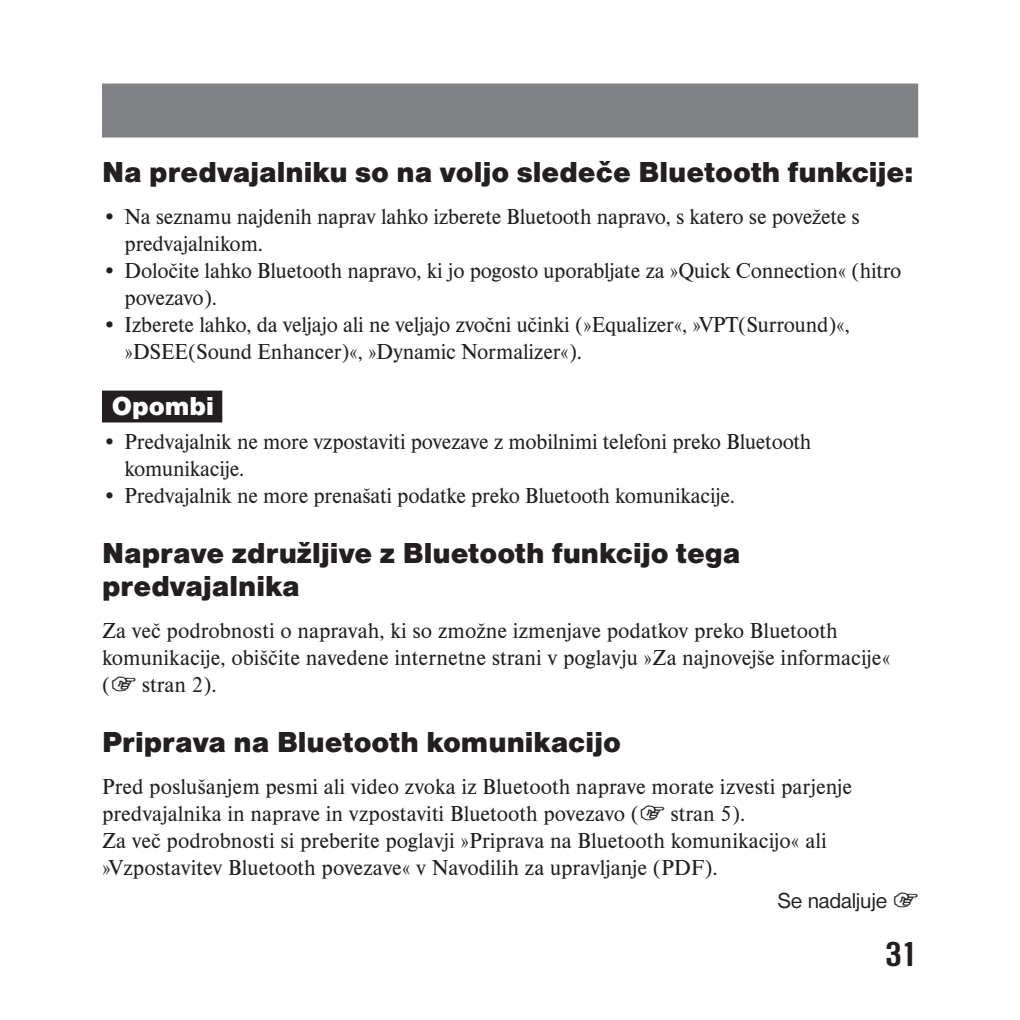
<style>
.page{position:relative;width:1020px;height:1020px;background:#fff}
.page>*{position:absolute;margin:0;border:0;box-sizing:border-box;transform-origin:0 0}
.t1{font:700 condensed 36px "Nimbus San DEE";color:#231f20;scale:1.2 1}
.t2{font:30px/33px "Nimbus San DEE Blac";color:#231f20}
.t3{font:27px "Nimbus San DEE Blac";color:#fff}
.t4{font:22.5px/27px "Nimbus Rom DEE";letter-spacing:-.01em;color:#231f20}
.t5{font:22.5px "Nimbus San DEE";letter-spacing:-.01em;color:#231f20}
.s1{font-family:"Sony PS Arrow"}
</style>
<div class="page">
<div style="left:102px;top:84px;width:816px;height:54px;background:#808285"></div>
<div style="left:104px;top:392px;width:117px;height:29px;background:#231f20"></div>
<div style="left:102px;top:391px;width:120px;height:31px;border:3px solid #231f20"></div>
<h2 class="t2" style="left:102px;top:158px;width:813px">Na predvajalniku so na voljo sledeče Bluetooth funkcije:</h2>
<p class="t4" style="left:125px;top:205px;width:737px;text-indent:-23px">• Na seznamu najdenih naprav lahko izberete Bluetooth napravo, s katero se povežete s predvajalnikom.</p>
<p class="t4" style="left:125px;top:259px;width:778px;text-indent:-23px">• Določite lahko Bluetooth napravo, ki jo pogosto uporabljate za »Quick Connection« (hitro povezavo).</p>
<p class="t4" style="left:125px;top:313px;width:727px;text-indent:-23px">• Izberete lahko, da veljajo ali ne veljajo zvočni učinki (»Equalizer«, »VPT(Surround)«, »DSEE(Sound Enhancer)«, »Dynamic Normalizer«).</p>
<p class="t3" style="left:112px;top:395px;width:104px">Opombi</p>
<p class="t4" style="left:125px;top:430px;width:688px;text-indent:-23px">• Predvajalnik ne more vzpostaviti povezave z mobilnimi telefoni preko Bluetooth komunikacije.</p>
<p class="t4" style="left:102px;top:484px;width:635px">• Predvajalnik ne more prenašati podatke preko Bluetooth komunikacije.</p>
<h2 class="t2" style="left:102px;top:539px;width:640px">Naprave združljive z Bluetooth funkcijo tega predvajalnika</h2>
<p class="t4" style="left:102px;top:619px;width:790px">Za več podrobnosti o napravah, ki so zmožne izmenjave podatkov preko Bluetooth komunikacije, obiščite navedene internetne strani v poglavju »Za najnovejše informacije« (<span class="s1">1</span> stran 2).</p>
<h2 class="t2" style="left:102px;top:728px;width:521px">Priprava na Bluetooth komunikacijo</h2>
<p class="t4" style="left:102px;top:775px;width:752px">Pred poslušanjem pesmi ali video zvoka iz Bluetooth naprave morate izvesti parjenje predvajalnika in naprave in vzpostaviti Bluetooth povezavo (<span class="s1">1</span> stran 5).<br>Za več podrobnosti si preberite poglavji »Priprava na Bluetooth komunikacijo« ali »Vzpostavitev Bluetooth povezave« v Navodilih za upravljanje (PDF).</p>
<p class="t5" style="left:778px;top:891px;width:142px">Se nadaljuje <span class="s1">1</span></p>
<h1 class="t1" style="left:885px;top:934px;width:29px">31</h1>
</div>
